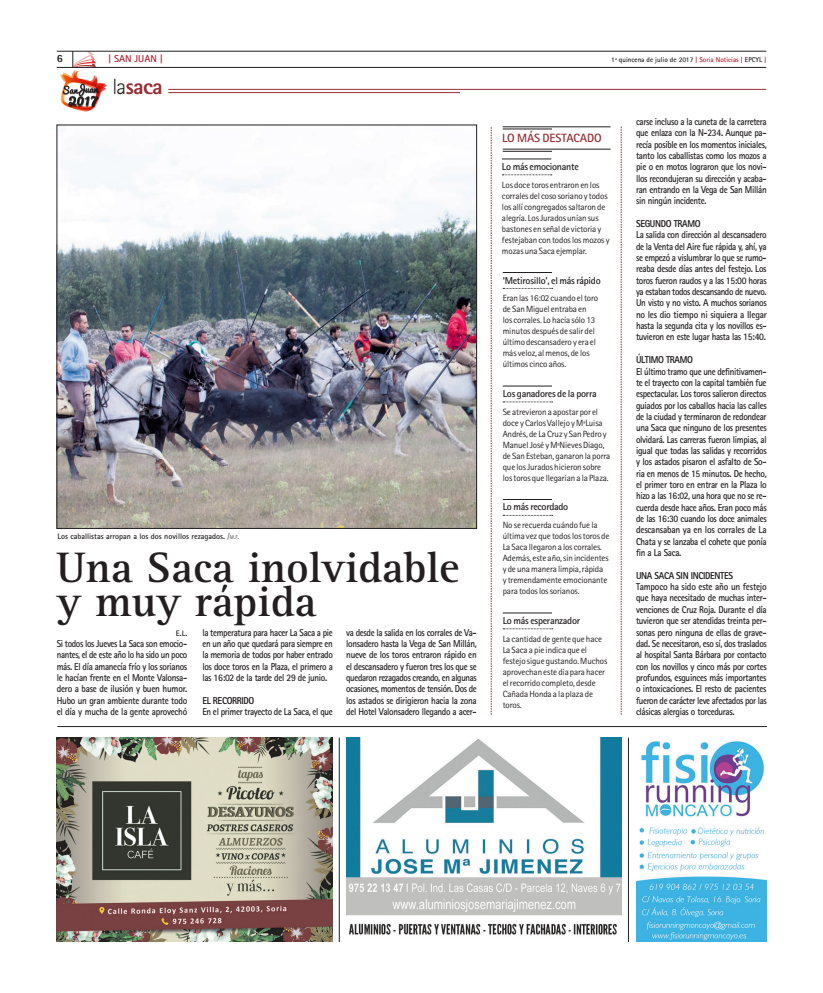
<style>
.page{position:relative;width:823px;height:993px;background:#fff}
.page>*{position:absolute;margin:0;border:0;box-sizing:border-box;transform-origin:0 0}
.t1{font:700 44px/34px "Rotis Serif Std";color:#231f20}
.t2{font:800 22px "Rotis Sans Serif Std";color:#962e33}
.t3{font:700 12px "Rotis Sans Serif Std";letter-spacing:-.01em;color:#962e33}
.t4{font:800 11px "Rotis Sans Serif Std";color:#231f20}
.t5{font:700 10px/11.3px "Rotis Sans Serif Std";letter-spacing:-.035em;color:#231f20;text-align:justify;scale:.9 1}
.t6{font:700 10px/11.3px "Rotis Sans Serif Std";letter-spacing:-.035em;color:#231f20;text-align:justify;scale:.89 1}
.t7{font:700 10px/11.3px "Rotis Sans Serif Std";letter-spacing:-.035em;color:#231f20;text-align:justify;scale:.92 1}
.t8{font:700 10px "Rotis Sans Serif Std";letter-spacing:-.035em;color:#231f20}
.t9{font:800 10px "Rotis Sans Serif Std";letter-spacing:-.035em;color:#231f20;scale:.9 1}
.t10{font:700 10px "Rotis Sans Serif Std";color:#b61f2d}
.t11{font:9px/11px "Rotis Sans Serif Std";letter-spacing:-.015em;color:#231f20}
.t12{font:700 8px "Rotis Sans Serif Std";color:#231f20}
.t13{font:700 7px "Rotis Sans Serif Std";color:#231f20}
.s1{color:#b61f2d}
.s2{color:#962e33}
.s3{font-weight:300;color:#231f20}
.s4{font-weight:300}
.s5{font-weight:300;font-size:5.6px}
</style>
<div class="page">
<hr style="left:57px;top:726px;width:709px;height:1px;background:#231f20">
<hr style="left:57px;top:67px;width:708px;height:1px;background:#231f20">
<hr style="left:57px;top:51px;width:708px;height:1px;background:#231f20">
<svg style="left:60px;top:51px;width:47px;height:60px"></svg>
<hr style="left:168px;top:89px;width:597px;height:1px;background:#962e33">
<hr style="left:168px;top:92px;width:292px;height:1px;background:#962e33">
<img style="left:59px;top:146px;width:415px;height:380px">
<svg style="left:490px;top:127px;width:1px;height:587px"></svg>
<svg style="left:620px;top:127px;width:1px;height:587px"></svg>
<hr style="left:502px;top:127px;width:108px;height:1px;background:#231f20">
<hr style="left:502px;top:129px;width:49px;height:1px;background:#231f20">
<hr style="left:502px;top:149px;width:108px;height:1px;background:#231f20">
<hr style="left:502px;top:151px;width:49px;height:1px;background:#231f20">
<svg style="left:502px;top:174px;width:49px;height:1px"></svg>
<hr style="left:501px;top:159px;width:50px;height:1px;background:#231f20">
<svg style="left:503px;top:288px;width:49px;height:1px"></svg>
<hr style="left:502px;top:272px;width:49px;height:1px;background:#231f20">
<svg style="left:503px;top:401px;width:49px;height:1px"></svg>
<hr style="left:502px;top:386px;width:49px;height:1px;background:#231f20">
<svg style="left:503px;top:515px;width:49px;height:1px"></svg>
<hr style="left:502px;top:499px;width:49px;height:1px;background:#231f20">
<svg style="left:503px;top:628px;width:49px;height:1px"></svg>
<hr style="left:502px;top:612px;width:49px;height:1px;background:#231f20">
<hr style="left:339px;top:737px;width:1px;height:204px;background:#231f20">
<hr style="left:628px;top:737px;width:1px;height:204px;background:#231f20">
<img style="left:636px;top:741px;width:130px;height:200px">
<img style="left:57px;top:737px;width:275px;height:204px">
<img style="left:346px;top:737px;width:275px;height:198px">
<p class="t4" style="left:57px;top:52px;width:8px">6</p>
<p class="t10" style="left:108px;top:53px;width:56px">| SAN JUAN |</p>
<p class="t13" style="left:611px;top:56px;width:156px">1ª quincena de julio de 2017 <span class="s1">| Soria Noticias |</span> EPCYL <span class="s2">|</span></p>
<h2 class="t2" style="left:112px;top:73px;width:52px"><span class="s3">la</span>saca</h2>
<p class="t12" style="left:57px;top:531px;width:183px">Los caballistas arropan a los dos novillos rezagados. <span class="s4">/</span><span class="s5">m</span><span class="s4">.</span><span class="s5">f</span><span class="s4">.</span></p>
<h1 class="t1" style="left:57px;top:551px;width:404px">Una Saca inolvidable y muy rápida</h1>
<p class="t12" style="left:176px;top:627px;width:13px">E.L.</p>
<p class="t6" style="left:57px;top:637px;width:148px">Si todos los Jueves La Saca son emocio&shy;nantes, el de este año lo ha sido un poco más. El día amanecía frío y los sorianos le hacían frente en el Monte Valonsa&shy;dero a base de ilusión y buen humor.<br>Hubo un gran ambiente durante todo el día y mucha de la gente aprovechó</p>
<p class="t5" style="left:202px;top:626px;width:146px">la temperatura para hacer La Saca a pie en un año que quedará para siempre en la memoria de todos por haber entrado los doce toros en la Plaza, el primero a las 16:02 de la tarde del 29 de junio.</p>
<p class="t5" style="left:346px;top:626px;width:147px">va desde la salida en los corrales de Va&shy;lonsadero hasta la Vega de San Millán, nueve de los toros entraron rápido en el descansadero y fueron tres los que se quedaron rezagados creando, en algunas ocasiones, momentos de tensión. Dos de los astados se dirigieron hacia la zona del Hotel Valonsadero llegando a acer-</p>
<p class="t9" style="left:202px;top:693px;width:59px">EL RECORRIDO</p>
<p class="t5" style="left:202px;top:705px;width:146px">En el primer trayecto de La Saca, el que</p>
<p class="t3" style="left:501px;top:130px;width:101px">LO MÁS DESTACADO</p>
<p class="t11" style="left:501px;top:179px;width:109px">Los doce toros entraron en los corrales del coso soriano y todos los allí congregados saltaron de alegría. Los Jurados unían sus bastones en señal de victoria y festejaban con todos los mozos y mozas una Saca ejemplar.</p>
<p class="t8" style="left:501px;top:160px;width:78px">Lo más emocionante</p>
<p class="t8" style="left:502px;top:274px;width:99px">‘Metirosillo’, el más rápido</p>
<p class="t11" style="left:502px;top:292px;width:97px">Eran las 16:02 cuando el toro de San Miguel entraba en los corrales. Lo hacía sólo 13 minutos después de salir del último descansadero y era el más veloz, al menos, de los últimos cinco años.</p>
<p class="t8" style="left:502px;top:387px;width:95px">Los ganadores de la porra</p>
<p class="t11" style="left:502px;top:406px;width:109px">Se atrevieron a apostar por el doce y Carlos Vallejo y MªLuisa<br>Andrés, de La Cruz y San Pedro y<br>Manuel José y MªNieves Diago, de San Esteban, ganaron la porra que los Jurados hicieron sobre los toros que llegarían a la Plaza.</p>
<p class="t8" style="left:502px;top:500px;width:67px">Lo más recordado</p>
<p class="t11" style="left:502px;top:519px;width:108px">No se recuerda cuándo fue la última vez que todos los toros de<br>La Saca llegaron a los corrales.<br>Además, este año, sin incidentes y de una manera limpia, rápida<br>y tremendamente emocionante para todos los sorianos.</p>
<p class="t8" style="left:502px;top:614px;width:79px">Lo más esperanzador</p>
<p class="t11" style="left:502px;top:632px;width:106px">La cantidad de gente que hace<br>La Saca a pie indica que el festejo sigue gustando. Muchos aprovechan este día para hacer el recorrido completo, desde<br>Cañada Honda a la plaza de toros.</p>
<p class="t5" style="left:635px;top:116px;width:147px">carse incluso a la cuneta de la carretera que enlaza con la N-234. Aunque pa&shy;recía posible en los momentos iniciales, tanto los caballistas como los mozos a pie o en motos lograron que los novi&shy;llos recondujeran su dirección y acaba&shy;ran entrando en la Vega de San Millán sin ningún incidente.</p>
<p class="t9" style="left:635px;top:217px;width:73px">SEGUNDO TRAMO</p>
<p class="t5" style="left:635px;top:229px;width:147px">La salida con dirección al descansadero de la Venta del Aire fue rápida y, ahí, ya se empezó a vislumbrar lo que se rumo&shy;reaba desde días antes del festejo. Los toros fueron raudos y a las 15:00 horas ya estaban todos descansando de nuevo.<br>Un visto y no visto. A muchos sorianos no les dio tiempo ni siquiera a llegar hasta la segunda cita y los novillos es&shy;tuvieron en este lugar hasta las 15:40.</p>
<p class="t9" style="left:635px;top:353px;width:65px">ÚLTIMO TRAMO</p>
<p class="t6" style="left:635px;top:365px;width:148px">El último tramo que une definitivamen&shy;te el trayecto con la capital también fue espectacular. Los toros salieron directos guiados por los caballos hacia las calles de la ciudad y terminaron de redondear una Saca que ninguno de los presentes olvidará. Las carreras fueron limpias, al igual que todas las salidas y recorridos y los astados pisaron el asfalto de So&shy;ria en menos de 15 minutos. De hecho, el primer toro en entrar en la Plaza lo hizo a las 16:02, una hora que no se re&shy;cuerda desde hace años. Eran poco más de las 16:30 cuando los doce animales descansaban ya en los corrales de La Chata y se lanzaba el cohete que ponía fin a La Saca.</p>
<p class="t9" style="left:635px;top:569px;width:109px">UNA SACA SIN INCIDENTES</p>
<p class="t7" style="left:635px;top:580px;width:143px">Tampoco ha sido este año un festejo que haya necesitado de muchas inter&shy;venciones de Cruz Roja. Durante el día tuvieron que ser atendidas treinta per&shy;sonas pero ninguna de ellas de grave&shy;dad. Se necesitaron, eso sí, dos traslados al hospital Santa Bárbara por contacto con los novillos y cinco más por cortes profundos, esguinces más importantes o intoxicaciones. El resto de pacientes fueron de carácter leve afectados por las clásicas alergias o torceduras.</p>
</div>
